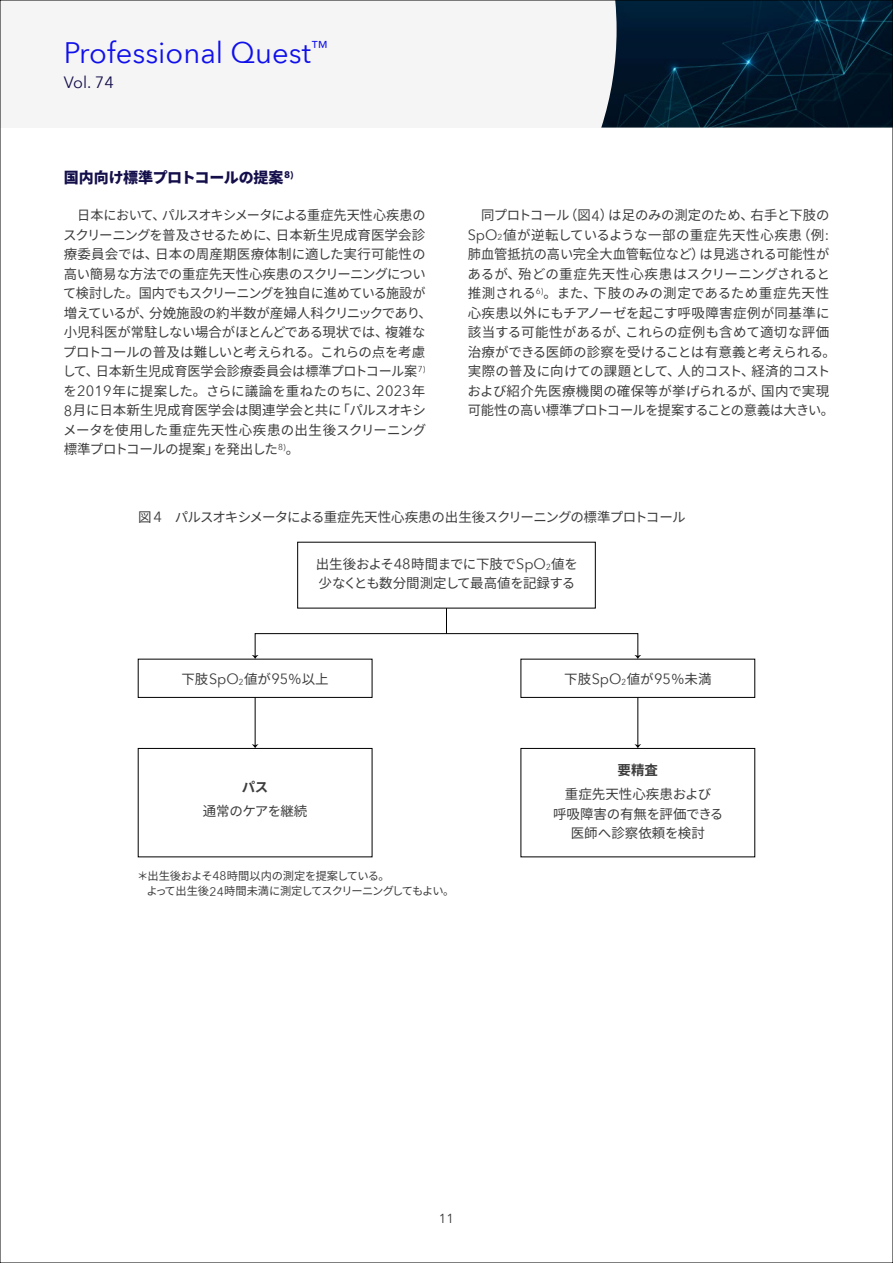
<style>
.page{position:relative;width:893px;height:1263px;background:#fff}
.page>*{position:absolute;margin:0;border:0;box-sizing:border-box;transform-origin:0 0}
.t1{font:29.1px "Avenir Next World";color:#1010eb}
.t2{font:16.2px "Avenir Next World";color:#140f4b}
.t3{font:900 15px "Noto Sans JP";letter-spacing:-.01em;color:#140f4b}
.t4{font:13.5px/19.5px "Noto Sans JP";letter-spacing:-.01em;color:#3c3c3c;text-align:center}
.t5{font:13.5px "Noto Sans JP";letter-spacing:-.055em;color:#3c3c3c}
.t6{font:13.5px/19.5px "Noto Sans JP";letter-spacing:-.03em;color:#3c3c3c}
.t7{font:13.5px "Noto Sans JP";letter-spacing:-.035em;color:#3c3c3c}
.t8{font:700 13.5px "Noto Sans JP";color:#3c3c3c}
.t9{font:12.9px "Avenir Next World";color:#3c3c3c}
.t10{font:11.25px/15.8px "Noto Sans JP";letter-spacing:-.055em;color:#3c3c3c}
.s1{font-family:"Avenir Next World";font-size:14.55px}
.s2{font-family:"Avenir Next World";font-size:8.55px}
.s3{font-family:"Avenir Next World";font-size:12.15px}
</style>
<div class="page">
<div style="left:0;top:0;width:893px;height:128px;background:#f5f5f5"></div>
<img style="left:601px;top:2px;width:290px;height:126px">
<hr style="left:255px;top:697px;width:1px;height:49px;background:#000">
<svg style="left:252px;top:744px;width:7px;height:4px"></svg>
<hr style="left:637px;top:697px;width:1px;height:49px;background:#000">
<svg style="left:634px;top:744px;width:7px;height:4px"></svg>
<svg style="left:446px;top:608px;width:1px;height:25px"></svg>
<div style="left:255px;top:633px;width:383px;height:24px;border:1px solid #000"></div>
<svg style="left:252px;top:655px;width:7px;height:4px"></svg>
<svg style="left:634px;top:655px;width:7px;height:4px"></svg>
<div style="left:138px;top:748px;width:234px;height:109px;border:1px solid #000"></div>
<div style="left:138px;top:659px;width:234px;height:39px;border:1px solid #000"></div>
<div style="left:520px;top:659px;width:235px;height:39px;border:1px solid #000"></div>
<div style="left:520px;top:748px;width:235px;height:109px;border:1px solid #000"></div>
<h1 class="t1" style="left:64px;top:29px;width:266px">Professional Quest<sup>™</sup></h1>
<p class="t2" style="left:64px;top:69px;width:51px">Vol. 74</p>
<p class="t3" style="left:64px;top:169px;width:231px">国内向け標準プロトコールの提案<sup>8)</sup></p>
<p class="t4" style="left:63px;top:206px;width:371px;text-align:left;text-indent:15px">日本において、パルスオキシメータによる重症先天性心疾患のスクリーニングを普及させるために、日本新生児成育医学会診療委員会では、日本の周産期医療体制に適した実行可能性の高い簡易な方法での重症先天性心疾患のスクリーニングについて検討した。国内でもスクリーニングを独自に進めている施設が増えているが、分娩施設の約半数が産婦人科クリニックであり、小児科医が常駐しない場合がほとんどである現状では、複雑なプロトコールの普及は難しいと考えられる。これらの点を考慮して、日本新生児成育医学会診療委員会は標準プロトコール案<sup>7)</sup>を<span class="s1">2019</span>年に提案した。さらに議論を重ねたのちに、<span class="s1">2023</span>年<br><span class="s1">8</span>月に日本新生児成育医学会は関連学会と共に「パルスオキシメータを使用した重症先天性心疾患の出生後スクリーニング標準プロトコールの提案」を発出した<sup>8)</sup>。</p>
<p class="t4" style="left:467px;top:206px;width:370px">同プロトコール（図<span class="s1">4</span>）は足のみの測定のため、右手と下肢の<br><span class="s1">SpO</span><span class="s2">2</span>値が逆転しているような一部の重症先天性心疾患（例<span class="s1">:</span>肺血管抵抗の高い完全大血管転位など）は見逃される可能性があるが、殆どの重症先天性心疾患はスクリーニングされると推測される<sup>6)</sup>。また、下肢のみの測定であるため重症先天性心疾患以外にもチアノーゼを起こす呼吸障害症例が同基準に該当する可能性があるが、これらの症例も含めて適切な評価治療ができる医師の診察を受けることは有意義と考えられる。実際の普及に向けての課題として、人的コスト、経済的コストおよび紹介先医療機関の確保等が挙げられるが、国内で実現可能性の高い標準プロトコールを提案することの意義は大きい。</p>
<p class="t5" style="left:138px;top:510px;width:549px">図 <span class="s1">4</span>　パルスオキシメータによる重症先天性心疾患の出生後スクリーニングの標準プロトコール</p>
<p class="t6" style="left:316px;top:554px;width:264px">出生後およそ<span class="s1">48</span>時間までに下肢で<span class="s1">SpO</span><sub>2</sub>値を少なくとも数分間測定して最高値を記録する</p>
<p class="t4" style="left:181px;top:669px;width:149px">下肢<span class="s1">SpO</span><sub>2</sub>値が<span class="s1">95</span>％以上</p>
<p class="t4" style="left:564px;top:669px;width:149px">下肢<span class="s1">SpO</span><sub>2</sub>値が<span class="s1">95</span>％未満</p>
<p class="t8" style="left:242px;top:780px;width:28px">パス</p>
<p class="t7" style="left:203px;top:804px;width:106px">通常のケアを継続</p>
<p class="t10" style="left:147px;top:868px;width:309px;text-indent:-9px">＊出生後およそ<span class="s3">48</span>時間以内の測定を提案している。<br>よって出生後<span class="s3">24</span>時間未満に測定してスクリーニングしてもよい。</p>
<p class="t8" style="left:618px;top:763px;width:42px">要精査</p>
<p class="t4" style="left:553px;top:785px;width:172px">重症先天性心疾患および<br>呼吸障害の有無を評価できる医師へ診察依頼を検討</p>
<p class="t9" style="left:439px;top:1208px;width:17px">11</p>
</div>
